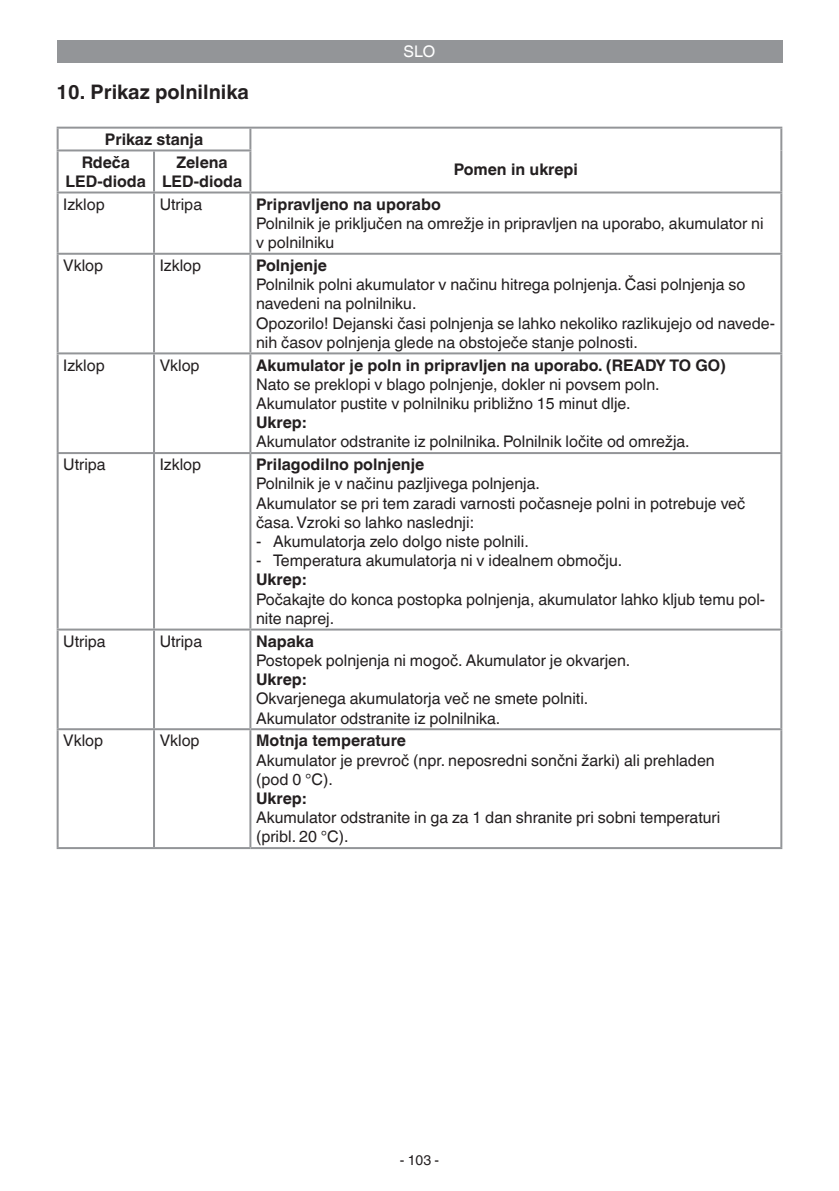
<style>
.page{position:relative;width:839px;height:1191px;background:#fff}
.page>*{position:absolute;margin:0;border:0;box-sizing:border-box;transform-origin:0 0}
.t1{font:700 20px "Helvetica World";color:#231f20}
.t2{font:16px/19.2px "Helvetica World";color:#231f20}
.t3{font:700 16px/19.2px "Helvetica World";color:#231f20;text-align:center}
.t4{font:16px "Helvetica World";color:#fff}
.t5{font:14px "Helvetica World";color:#231f20}
</style>
<div class="page">
<div style="left:57px;top:40px;width:725px;height:22px;background:#939598"></div>
<hr style="left:249px;top:129px;width:2px;height:20px;background:#939598">
<hr style="left:57px;top:149px;width:194px;height:2px;background:#939598">
<hr style="left:153px;top:151px;width:2px;height:40px;background:#939598">
<hr style="left:249px;top:151px;width:2px;height:40px;background:#939598">
<hr style="left:153px;top:193px;width:2px;height:60px;background:#939598">
<hr style="left:57px;top:253px;width:193px;height:2px;background:#939598">
<hr style="left:153px;top:255px;width:2px;height:97px;background:#939598">
<hr style="left:250px;top:253px;width:532px;height:2px;background:#939598">
<hr style="left:57px;top:352px;width:193px;height:2px;background:#939598">
<hr style="left:153px;top:354px;width:2px;height:98px;background:#939598">
<hr style="left:250px;top:352px;width:532px;height:2px;background:#939598">
<hr style="left:57px;top:452px;width:193px;height:2px;background:#939598">
<hr style="left:153px;top:454px;width:2px;height:174px;background:#939598">
<hr style="left:250px;top:452px;width:532px;height:2px;background:#939598">
<hr style="left:57px;top:628px;width:193px;height:2px;background:#939598">
<hr style="left:153px;top:630px;width:2px;height:98px;background:#939598">
<hr style="left:250px;top:628px;width:532px;height:2px;background:#939598">
<hr style="left:57px;top:728px;width:193px;height:2px;background:#939598">
<hr style="left:153px;top:730px;width:2px;height:117px;background:#939598">
<hr style="left:250px;top:728px;width:532px;height:2px;background:#939598">
<hr style="left:57px;top:127px;width:97px;height:2px;background:#939598">
<hr style="left:57px;top:129px;width:2px;height:20px;background:#939598">
<hr style="left:154px;top:127px;width:628px;height:2px;background:#939598">
<hr style="left:780px;top:129px;width:2px;height:21px;background:#939598">
<hr style="left:57px;top:151px;width:2px;height:40px;background:#939598">
<hr style="left:780px;top:150px;width:2px;height:41px;background:#939598">
<hr style="left:57px;top:191px;width:97px;height:2px;background:#939598">
<hr style="left:57px;top:193px;width:2px;height:60px;background:#939598">
<hr style="left:154px;top:191px;width:96px;height:2px;background:#939598">
<hr style="left:57px;top:255px;width:2px;height:97px;background:#939598">
<hr style="left:57px;top:354px;width:2px;height:98px;background:#939598">
<hr style="left:57px;top:454px;width:2px;height:174px;background:#939598">
<hr style="left:57px;top:630px;width:2px;height:98px;background:#939598">
<hr style="left:57px;top:730px;width:2px;height:117px;background:#939598">
<hr style="left:57px;top:847px;width:193px;height:2px;background:#939598">
<hr style="left:250px;top:191px;width:532px;height:2px;background:#939598">
<hr style="left:249px;top:193px;width:2px;height:60px;background:#939598">
<hr style="left:780px;top:193px;width:2px;height:60px;background:#939598">
<hr style="left:249px;top:255px;width:2px;height:97px;background:#939598">
<hr style="left:780px;top:255px;width:2px;height:97px;background:#939598">
<hr style="left:249px;top:354px;width:2px;height:98px;background:#939598">
<hr style="left:780px;top:354px;width:2px;height:98px;background:#939598">
<hr style="left:249px;top:454px;width:2px;height:174px;background:#939598">
<hr style="left:780px;top:454px;width:2px;height:174px;background:#939598">
<hr style="left:249px;top:630px;width:2px;height:98px;background:#939598">
<hr style="left:780px;top:630px;width:2px;height:98px;background:#939598">
<hr style="left:249px;top:730px;width:2px;height:117px;background:#939598">
<hr style="left:780px;top:730px;width:2px;height:117px;background:#939598">
<hr style="left:250px;top:847px;width:532px;height:2px;background:#939598">
<p class="t1" style="left:57px;top:76px;width:194px">10. Prikaz polnilnika</p>
<p class="t3" style="left:105px;top:128px;width:100px">Prikaz stanja</p>
<p class="t4" style="left:404px;top:38px;width:33px">SLO</p>
<p class="t3" style="left:66px;top:151px;width:82px">Rdeča<br>LED-dioda</p>
<p class="t3" style="left:162px;top:151px;width:82px">Zelena<br>LED-dioda</p>
<p class="t2" style="left:63px;top:193px;width:43px">Izklop</p>
<p class="t2" style="left:160px;top:193px;width:44px">Utripa</p>
<p class="t3" style="left:256px;top:193px;width:186px">Pripravljeno na uporabo</p>
<p class="t2" style="left:256px;top:212px;width:509px">Polnilnik je priključen na omrežje in pripravljen na uporabo, akumulator ni v polnilniku</p>
<p class="t2" style="left:63px;top:254px;width:42px">Vklop</p>
<p class="t2" style="left:160px;top:254px;width:43px">Izklop</p>
<p class="t3" style="left:256px;top:254px;width:72px">Polnjenje</p>
<p class="t2" style="left:256px;top:273px;width:520px">Polnilnik polni akumulator v načinu hitrega polnjenja. Časi polnjenja so navedeni na polnilniku.<br>Opozorilo! Dejanski časi polnjenja se lahko nekoliko razlikujejo od navede&shy;nih časov polnjenja glede na obstoječe stanje polnosti.</p>
<p class="t2" style="left:63px;top:354px;width:43px">Izklop</p>
<p class="t2" style="left:160px;top:354px;width:41px">Vklop</p>
<p class="t3" style="left:256px;top:354px;width:472px">Akumulator je poln in pripravljen na uporabo. (READY TO GO)</p>
<p class="t2" style="left:256px;top:373px;width:405px">Nato se preklopi v blago polnjenje, dokler ni povsem poln.<br>Akumulator pustite v polnilniku približno 15 minut dlje.</p>
<p class="t3" style="left:256px;top:411px;width:52px">Ukrep:</p>
<p class="t2" style="left:256px;top:430px;width:435px">Akumulator odstranite iz polnilnika. Polnilnik ločite od omrežja.</p>
<p class="t2" style="left:63px;top:453px;width:44px">Utripa</p>
<p class="t2" style="left:160px;top:453px;width:43px">Izklop</p>
<p class="t3" style="left:256px;top:453px;width:170px">Prilagodilno polnjenje</p>
<p class="t2" style="left:256px;top:472px;width:491px">Polnilnik je v načinu pazljivega polnjenja.<br>Akumulator se pri tem zaradi varnosti počasneje polni in potrebuje več časa. Vzroki so lahko naslednji:</p>
<p class="t2" style="left:256px;top:530px;width:274px">- Akumulatorja zelo dolgo niste polnili.</p>
<p class="t2" style="left:256px;top:549px;width:368px">- Temperatura akumulatorja ni v idealnem območju.</p>
<p class="t3" style="left:256px;top:568px;width:52px">Ukrep:</p>
<p class="t2" style="left:256px;top:588px;width:511px">Počakajte do konca postopka polnjenja, akumulator lahko kljub temu pol&shy;nite naprej.</p>
<p class="t2" style="left:63px;top:630px;width:44px">Utripa</p>
<p class="t2" style="left:160px;top:630px;width:44px">Utripa</p>
<p class="t3" style="left:256px;top:630px;width:59px">Napaka</p>
<p class="t2" style="left:256px;top:649px;width:376px">Postopek polnjenja ni mogoč. Akumulator je okvarjen.</p>
<p class="t3" style="left:256px;top:668px;width:52px">Ukrep:</p>
<p class="t2" style="left:256px;top:687px;width:334px">Okvarjenega akumulatorja več ne smete polniti.<br>Akumulator odstranite iz polnilnika.</p>
<p class="t2" style="left:63px;top:729px;width:42px">Vklop</p>
<p class="t2" style="left:160px;top:729px;width:41px">Vklop</p>
<p class="t3" style="left:256px;top:729px;width:152px">Motnja temperature</p>
<p class="t2" style="left:256px;top:748px;width:460px">Akumulator je prevroč (npr. neposredni sončni žarki) ali prehladen (pod 0 °C).</p>
<p class="t3" style="left:256px;top:787px;width:52px">Ukrep:</p>
<p class="t2" style="left:256px;top:806px;width:466px">Akumulator odstranite in ga za 1 dan shranite pri sobni temperaturi (pribl. 20 °C).</p>
<p class="t3" style="left:454px;top:158px;width:126px">Pomen in ukrepi</p>
<p class="t5" style="left:400px;top:1148px;width:41px">- 103 -</p>
</div>
